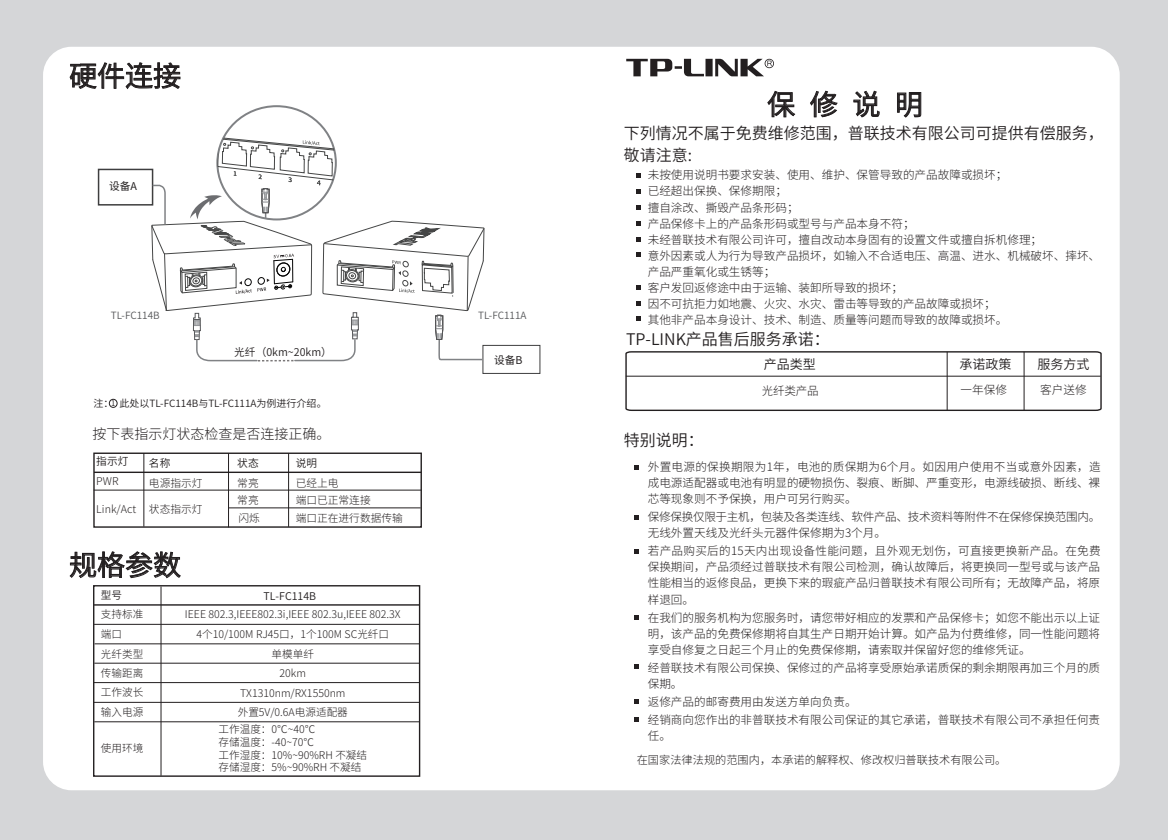
<style>
.page{position:relative;width:1168px;height:840px;background:#fff}
.page>*{position:absolute;margin:0;border:0;box-sizing:border-box;transform-origin:0 0}
.t1{font:28px "Source Han Sans CN";color:#231f20}
.t2{font:16px/22px "Source Han Sans CN";color:#231f20}
.t3{font:300 14px "Source Han Sans CN";color:#231f20}
.t4{font:13px "Source Han Sans CN";color:#231f20}
.t5{font:300 11.6px/16px "Source Han Sans CN";color:#231f20;text-align:justify}
.t6{font:300 11.6px/16px "Source Han Sans CN";letter-spacing:-.025em;color:#231f20}
.t7{font:300 11.2px "Source Han Sans CN";color:#231f20}
.t8{font:300 10.8px/17.6px "Source Han Sans CN";color:#231f20}
.t9{font:10.8px "Source Han Sans CN";color:#231f20}
.t10{font:10.8px "Source Han Sans CN";color:#231f20}
.t11{font:300 10.6px/12.8px "Source Han Sans CN";color:#231f20}
.t12{font:10.6px "Source Han Sans CN";color:#231f20}
.t13{font:10px "Source Han Sans CN";color:#231f20}
.t14{font:10px "Source Han Sans CN";color:#57585a}
.t15{font:7.8px "Source Han Sans CN";color:#231f20}
</style>
<div class="page">
<div style="left:0;top:0;width:1168px;height:839px;background:#d5d6d8"></div>
<div style="left:43px;top:47px;width:1077px;height:742px;background:#fff;border-radius:28px"></div>
<svg style="left:767px;top:91px;width:29px;height:26px"></svg>
<svg style="left:810px;top:90px;width:28px;height:27px"></svg>
<svg style="left:853px;top:90px;width:27px;height:28px"></svg>
<svg style="left:897px;top:92px;width:24px;height:26px"></svg>
<svg style="left:635px;top:465px;width:4px;height:4px"></svg>
<svg style="left:635px;top:549px;width:4px;height:4px"></svg>
<svg style="left:635px;top:515px;width:4px;height:4px"></svg>
<svg style="left:635px;top:717px;width:4px;height:4px"></svg>
<svg style="left:635px;top:615px;width:4px;height:4px"></svg>
<svg style="left:635px;top:699px;width:4px;height:4px"></svg>
<svg style="left:635px;top:664px;width:4px;height:4px"></svg>
<svg style="left:626px;top:59px;width:148px;height:17px"></svg>
<svg style="left:637px;top:173px;width:4px;height:4px"></svg>
<svg style="left:637px;top:189px;width:4px;height:4px"></svg>
<svg style="left:637px;top:205px;width:4px;height:4px"></svg>
<svg style="left:637px;top:221px;width:4px;height:4px"></svg>
<svg style="left:637px;top:237px;width:4px;height:4px"></svg>
<svg style="left:637px;top:252px;width:4px;height:4px"></svg>
<svg style="left:637px;top:285px;width:4px;height:4px"></svg>
<svg style="left:637px;top:301px;width:4px;height:4px"></svg>
<svg style="left:637px;top:316px;width:4px;height:5px"></svg>
<svg style="left:625px;top:351px;width:477px;height:60px"></svg>
<hr style="left:626px;top:375px;width:475px;height:1px;background:#231f20">
<svg style="left:70px;top:63px;width:110px;height:26px"></svg>
<svg style="left:70px;top:551px;width:111px;height:26px"></svg>
<div style="left:93px;top:584px;width:327px;height:192px;border:1px solid #231f20"></div>
<hr style="left:161px;top:586px;width:1px;height:189px;background:#231f20">
<hr style="left:94px;top:604px;width:326px;height:1px;background:#231f20">
<hr style="left:94px;top:623px;width:325px;height:1px;background:#231f20">
<hr style="left:94px;top:662px;width:326px;height:1px;background:#231f20">
<hr style="left:94px;top:681px;width:325px;height:1px;background:#231f20">
<hr style="left:94px;top:701px;width:325px;height:1px;background:#231f20">
<hr style="left:95px;top:643px;width:325px;height:1px;background:#231f20">
<hr style="left:94px;top:721px;width:326px;height:1px;background:#231f20">
<div style="left:109px;top:399px;width:8px;height:8px;border:1px solid #231f20;border-radius:50%"></div>
<hr style="left:144px;top:452px;width:1px;height:74px;background:#231f20">
<div style="left:93px;top:452px;width:329px;height:75px;border:1px solid #231f20"></div>
<hr style="left:94px;top:471px;width:327px;height:1px;background:#231f20">
<hr style="left:228px;top:453px;width:1px;height:74px;background:#231f20">
<hr style="left:288px;top:453px;width:1px;height:73px;background:#231f20">
<hr style="left:94px;top:489px;width:327px;height:1px;background:#231f20">
<hr style="left:229px;top:507px;width:192px;height:1px;background:#231f20">
<div style="left:482px;top:345px;width:58px;height:29px;border:1px solid #3e3e3f"></div>
<div style="left:98px;top:169px;width:55px;height:36px;border:2px solid #3e3e3f"></div>
<svg style="left:151px;top:107px;width:334px;height:255px"></svg>
<h1 class="t1" style="left:69px;top:60px;width:113px">硬件连接</h1>
<p class="t10" style="left:109px;top:180px;width:29px">设备A</p>
<p class="t14" style="left:111px;top:309px;width:50px">TL-FC114B</p>
<p class="t14" style="left:478px;top:309px;width:50px">TL-FC111A</p>
<p class="t9" style="left:234px;top:345px;width:99px">光纤（0km~20km）</p>
<p class="t13" style="left:93px;top:397px;width:235px">注： 此处以TL-FC114B与TL-FC111A为例进行介绍。</p>
<p class="t15" style="left:111px;top:398px;width:6px">1</p>
<p class="t3" style="left:92px;top:426px;width:239px">按下表指示灯状态检查是否连接正确。</p>
<p class="t9" style="left:96px;top:455px;width:34px">指示灯</p>
<p class="t9" style="left:149px;top:456px;width:23px">名称</p>
<p class="t9" style="left:237px;top:456px;width:23px">状态</p>
<p class="t9" style="left:296px;top:456px;width:23px">说明</p>
<p class="t8" style="left:96px;top:472px;width:24px">PWR</p>
<p class="t8" style="left:149px;top:473px;width:55px">电源指示灯</p>
<p class="t8" style="left:237px;top:473px;width:23px">常亮常亮</p>
<p class="t8" style="left:296px;top:473px;width:109px">已经上电<br>端口已正常连接<br>端口正在进行数据传输</p>
<p class="t8" style="left:96px;top:500px;width:108px">Link/Act 状态指示灯</p>
<p class="t8" style="left:238px;top:509px;width:23px">闪烁</p>
<h1 class="t1" style="left:69px;top:549px;width:113px">规格参数</h1>
<p class="t11" style="left:101px;top:607px;width:44px">支持标准</p>
<p class="t12" style="left:101px;top:589px;width:23px">型号</p>
<p class="t12" style="left:264px;top:589px;width:54px">TL-FC114B</p>
<p class="t11" style="left:185px;top:607px;width:217px">IEEE 802.3,IEEE802.3i,IEEE 802.3u,IEEE 802.3X</p>
<p class="t11" style="left:101px;top:627px;width:23px">端口</p>
<p class="t11" style="left:196px;top:627px;width:194px">4个10/100M RJ45口，1个100M SC光纤口</p>
<p class="t11" style="left:101px;top:647px;width:44px">光纤类型</p>
<p class="t11" style="left:272px;top:647px;width:44px">单模单纤</p>
<p class="t11" style="left:101px;top:666px;width:44px">传输距离</p>
<p class="t11" style="left:280px;top:667px;width:28px">20km</p>
<p class="t11" style="left:101px;top:685px;width:44px">工作波长</p>
<p class="t11" style="left:240px;top:686px;width:107px">TX1310nm/RX1550nm</p>
<p class="t8" style="left:101px;top:703px;width:44px">输入电源</p>
<p class="t11" style="left:101px;top:741px;width:44px">使用环境</p>
<p class="t11" style="left:238px;top:705px;width:112px">外置5V/0.6A电源适配器</p>
<p class="t11" style="left:218px;top:722px;width:150px">工作温度：0℃~40℃<br>存储温度：-40~70℃<br>工作湿度：10%~90%RH 不凝结存储湿度：5%~90%RH 不凝结</p>
<p class="t10" style="left:494px;top:354px;width:30px">设备B</p>
<h1 class="t1" style="left:767px;top:89px;width:157px">保 修 说 明</h1>
<h2 class="t2" style="left:624px;top:122px;width:482px">下列情况不属于免费维修范围，普联技术有限公司可提供有偿服务，敬请注意:</h2>
<p class="t5" style="left:648px;top:167px;width:454px;text-align:left">未按使用说明书要求安装、使用、维护、保管导致的产品故障或损坏；<br>已经超出保换、保修期限；<br>擅自涂改、撕毁产品条形码；<br>产品保修卡上的产品条形码或型号与产品本身不符；<br>未经普联技术有限公司许可，擅自改动本身固有的设置文件或擅自拆机修理；<br>意外因素或人为行为导致产品损坏，如输入不合适电压、高温、进水、机械破坏、摔坏、产品严重氧化或生锈等；<br>客户发回返修途中由于运输、装卸所导致的损坏；<br>因不可抗拒力如地震、火灾、水灾、雷击等导致的产品故障或损坏；<br>其他非产品本身设计、技术、制造、质量等问题而导致的故障或损坏。</p>
<p class="t4" style="left:959px;top:357px;width:53px">承诺政策</p>
<p class="t4" style="left:1037px;top:357px;width:53px">服务方式</p>
<p class="t5" style="left:960px;top:382px;width:48px">一年保修</p>
<p class="t5" style="left:1040px;top:382px;width:48px">客户送修</p>
<h2 class="t2" style="left:626px;top:328px;width:205px">TP-LINK产品售后服务承诺：</h2>
<p class="t4" style="left:764px;top:357px;width:53px">产品类型</p>
<p class="t5" style="left:762px;top:382px;width:59px">光纤类产品</p>
<h2 class="t2" style="left:624px;top:429px;width:81px">特别说明：</h2>
<p class="t5" style="left:648px;top:459px;width:454px">外置电源的保换期限为1年，电池的质保期为6个月。如因用户使用不当或意外因素，造成电源适配器或电池有明显的硬物损伤、裂痕、断脚、严重变形，电源线破损、断线、裸芯等现象则不予保换，用户可另行购买。</p>
<p class="t6" style="left:648px;top:509px;width:454px">保修保换仅限于主机，包装及各类连线、软件产品、技术资料等附件不在保修保换范围内。无线外置天线及光纤头元器件保修期为3个月。</p>
<p class="t5" style="left:648px;top:543px;width:454px">若产品购买后的15天内出现设备性能问题，且外观无划伤，可直接更换新产品。在免费保换期间，产品须经过普联技术有限公司检测，确认故障后，将更换同一型号或与该产品性能相当的返修良品，更换下来的瑕疵产品归普联技术有限公司所有；无故障产品，将原样退回。</p>
<p class="t5" style="left:648px;top:609px;width:454px">在我们的服务机构为您服务时，请您带好相应的发票和产品保修卡；如您不能出示以上证明，该产品的免费保修期将自其生产日期开始计算。如产品为付费维修，同一性能问题将享受自修复之日起三个月止的免费保修期，请索取并保留好您的维修凭证。</p>
<p class="t5" style="left:648px;top:659px;width:454px">经普联技术有限公司保换、保修过的产品将享受原始承诺质保的剩余期限再加三个月的质保期。</p>
<p class="t5" style="left:648px;top:692px;width:454px;line-height:18px">返修产品的邮寄费用由发送方单向负责。<br>经销商向您作出的非普联技术有限公司保证的其它承诺，普联技术有限公司不承担任何责</p>
<p class="t5" style="left:648px;top:727px;width:25px">任。</p>
<p class="t7" style="left:637px;top:753px;width:371px">在国家法律法规的范围内，本承诺的解释权、修改权归普联技术有限公司。</p>
</div>
